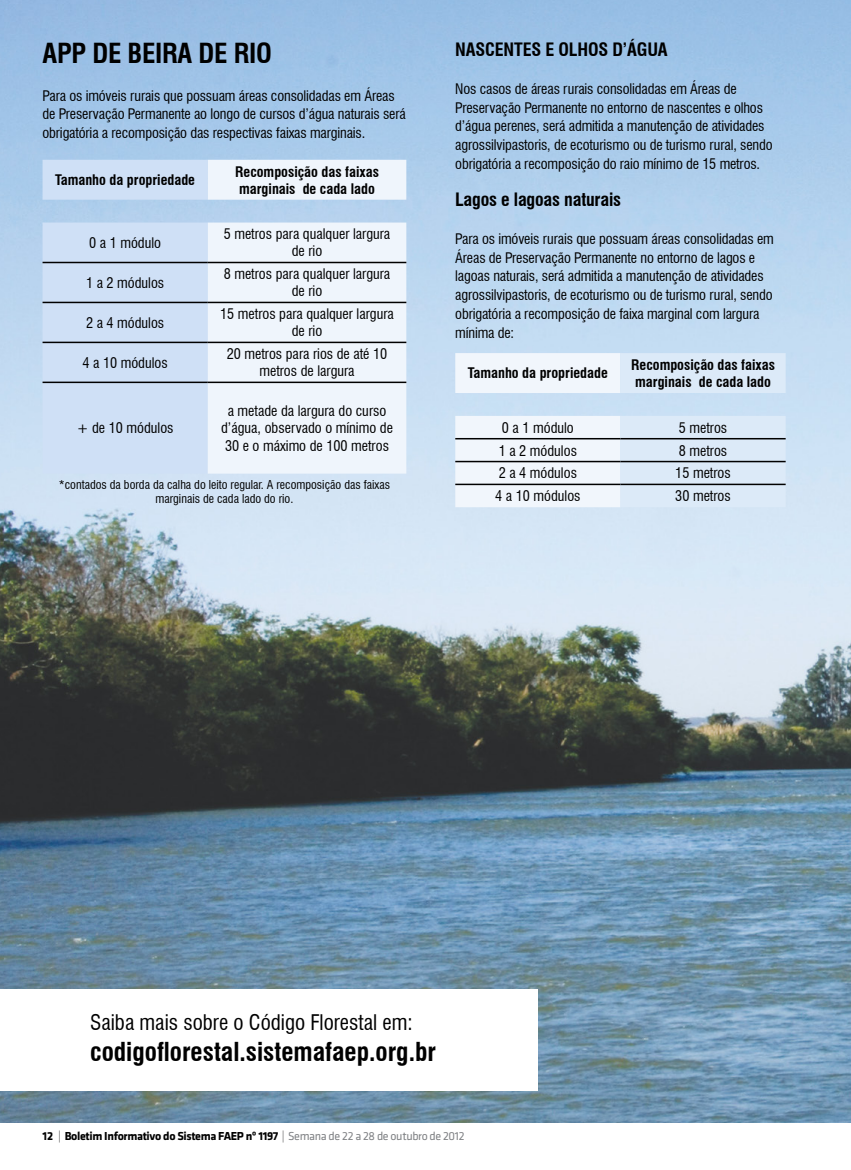
<style>
.page{position:relative;width:851px;height:1170px;background:#fff}
.page>*{position:absolute;margin:0;border:0;box-sizing:border-box;transform-origin:0 0}
._1_Texto_Materia{font:700 condensed 27px "Swiss 721 BT";letter-spacing:-.01em;color:#000}
.t1{font:700 condensed 25.5px "Swiss 721 BT";color:#000}
.t2{font:condensed 21px "Swiss 721 BT";color:#000}
._1_Texto_Materia-2{font:700 condensed 18px "Swiss 721 BT";letter-spacing:-.01em;color:#000}
._1_Texto_Materia-3{font:condensed 14.25px/18.8px "Swiss 721 BT";letter-spacing:-.01em;color:#000;text-align:center}
.t3{font:700 condensed 14.25px/17.1px "Swiss 721 BT";color:#000}
.t4{font:condensed 12px/14.4px "Swiss 721 BT";color:#000;text-align:center}
.t5{font:700 12px "Klavika";letter-spacing:-.03em;color:#000}
.s1{font-weight:400}
.s2{font-weight:400;color:#808285}
</style>
<div class="page">
<img style="left:0;top:0;width:850px;height:1122px">
<div style="left:0;top:989px;width:537px;height:101px;background:#fff"></div>
<svg style="left:43px;top:160px;width:165px;height:313px;background:#cbddf4"></svg>
<svg style="left:208px;top:160px;width:198px;height:313px;fill:#eff5fc"></svg>
<hr style="left:43px;top:262px;width:165px;height:1px;background:#000">
<hr style="left:208px;top:262px;width:198px;height:1px;background:#000">
<hr style="left:43px;top:302px;width:165px;height:1px;background:#000">
<hr style="left:208px;top:302px;width:198px;height:1px;background:#000">
<hr style="left:43px;top:341px;width:165px;height:2px;background:#000">
<hr style="left:208px;top:341px;width:198px;height:2px;background:#000">
<hr style="left:43px;top:381px;width:165px;height:2px;background:#000">
<hr style="left:208px;top:381px;width:198px;height:2px;background:#000">
<svg style="left:455px;top:353px;width:330px;height:154px"></svg>
<hr style="left:455px;top:438px;width:165px;height:1px;background:#000">
<hr style="left:620px;top:438px;width:165px;height:1px;background:#000">
<hr style="left:455px;top:461px;width:165px;height:1px;background:#000">
<hr style="left:620px;top:461px;width:165px;height:1px;background:#000">
<hr style="left:455px;top:483px;width:165px;height:2px;background:#000">
<hr style="left:620px;top:483px;width:165px;height:2px;background:#000">
<p class="_1_Texto_Materia" style="left:43px;top:37px;width:231px">APP DE BEIRA DE RIO</p>
<p class="_1_Texto_Materia-3" style="left:43px;top:86px;width:365px;text-align:left">Para os imóveis rurais que possuam áreas consolidadas em Áreas de Preservação Permanente ao longo de cursos d’água naturais será obrigatória a recomposição das respectivas faixas marginais.</p>
<p class="t3" style="left:55px;top:171px;width:141px">Tamanho da propriedade</p>
<p class="t3" style="left:235px;top:163px;width:145px">Recomposição das faixas marginais de cada lado</p>
<p class="_1_Texto_Materia-3" style="left:89px;top:233px;width:73px">0 a 1 módulo</p>
<p class="_1_Texto_Materia-3" style="left:224px;top:226px;width:168px;line-height:17.1px">5 metros para qualquer largura de rio</p>
<p class="_1_Texto_Materia-3" style="left:86px;top:273px;width:80px">1 a 2 módulos</p>
<p class="_1_Texto_Materia-3" style="left:224px;top:265px;width:168px;line-height:17.1px">8 metros para qualquer largura de rio</p>
<p class="_1_Texto_Materia-3" style="left:86px;top:313px;width:80px">2 a 4 módulos</p>
<p class="_1_Texto_Materia-3" style="left:220px;top:305px;width:175px;line-height:17.1px">15 metros para qualquer largura de rio</p>
<p class="_1_Texto_Materia-3" style="left:82px;top:353px;width:87px">4 a 10 módulos</p>
<p class="_1_Texto_Materia-3" style="left:227px;top:345px;width:162px;line-height:17.1px">20 metros para rios de até 10 metros de largura</p>
<p class="_1_Texto_Materia-3" style="left:221px;top:402px;width:173px;line-height:17.1px">a metade da largura do curso d’água, observado o mínimo de<br>30 e o máximo de 100 metros</p>
<p class="t4" style="left:59px;top:477px;width:333px">*contados da borda da calha do leito regular. A recomposição das faixas marginais de cada lado do rio.</p>
<p class="_1_Texto_Materia-3" style="left:77px;top:419px;width:98px">+ de 10 módulos</p>
<p class="_1_Texto_Materia-2" style="left:455px;top:39px;width:214px">NASCENTES E OLHOS D’ÁGUA</p>
<p class="_1_Texto_Materia-3" style="left:455px;top:79px;width:319px;text-align:left">Nos casos de áreas rurais consolidadas em Áreas de Preservação Permanente no entorno de nascentes e olhos d’água perenes, será admitida a manutenção de atividades agrossilvipastoris, de ecoturismo ou de turismo rural, sendo obrigatória a recomposição do raio mínimo de 15 metros.</p>
<p class="_1_Texto_Materia-2" style="left:455px;top:189px;width:167px">Lagos e lagoas naturais</p>
<p class="_1_Texto_Materia-3" style="left:455px;top:229px;width:320px;text-align:left">Para os imóveis rurais que possuam áreas consolidadas em Áreas de Preservação Permanente no entorno de lagos e lagoas naturais, será admitida a manutenção de atividades agrossilvipastoris, de ecoturismo ou de turismo rural, sendo obrigatória a recomposição de faixa marginal com largura mínima de:</p>
<p class="t3" style="left:468px;top:365px;width:141px">Tamanho da propriedade</p>
<p class="t3" style="left:631px;top:356px;width:145px">Recomposição das faixas marginais de cada lado</p>
<p class="_1_Texto_Materia-3" style="left:502px;top:418px;width:73px">0 a 1 módulo</p>
<p class="_1_Texto_Materia-3" style="left:678px;top:418px;width:50px">5 metros</p>
<p class="_1_Texto_Materia-3" style="left:498px;top:441px;width:80px">1 a 2 módulos</p>
<p class="_1_Texto_Materia-3" style="left:678px;top:441px;width:50px">8 metros</p>
<p class="_1_Texto_Materia-3" style="left:498px;top:464px;width:80px">2 a 4 módulos</p>
<p class="_1_Texto_Materia-3" style="left:675px;top:464px;width:57px">15 metros</p>
<p class="_1_Texto_Materia-3" style="left:495px;top:486px;width:87px">4 a 10 módulos</p>
<p class="_1_Texto_Materia-3" style="left:675px;top:486px;width:57px">30 metros</p>
<p class="t2" style="left:90px;top:1009px;width:324px">Saiba mais sobre o Código Florestal em:</p>
<p class="t1" style="left:90px;top:1036px;width:347px">codigoflorestal.sistemafaep.org.br</p>
<p class="t5" style="left:43px;top:1129px;width:423px">12 <span class="s1">|</span> Boletim Informativo do Sistema FAEP nº 1197 <span class="s1">|</span> <span class="s2">Semana de 22 a 28 de outubro de 2012</span></p>
</div>
